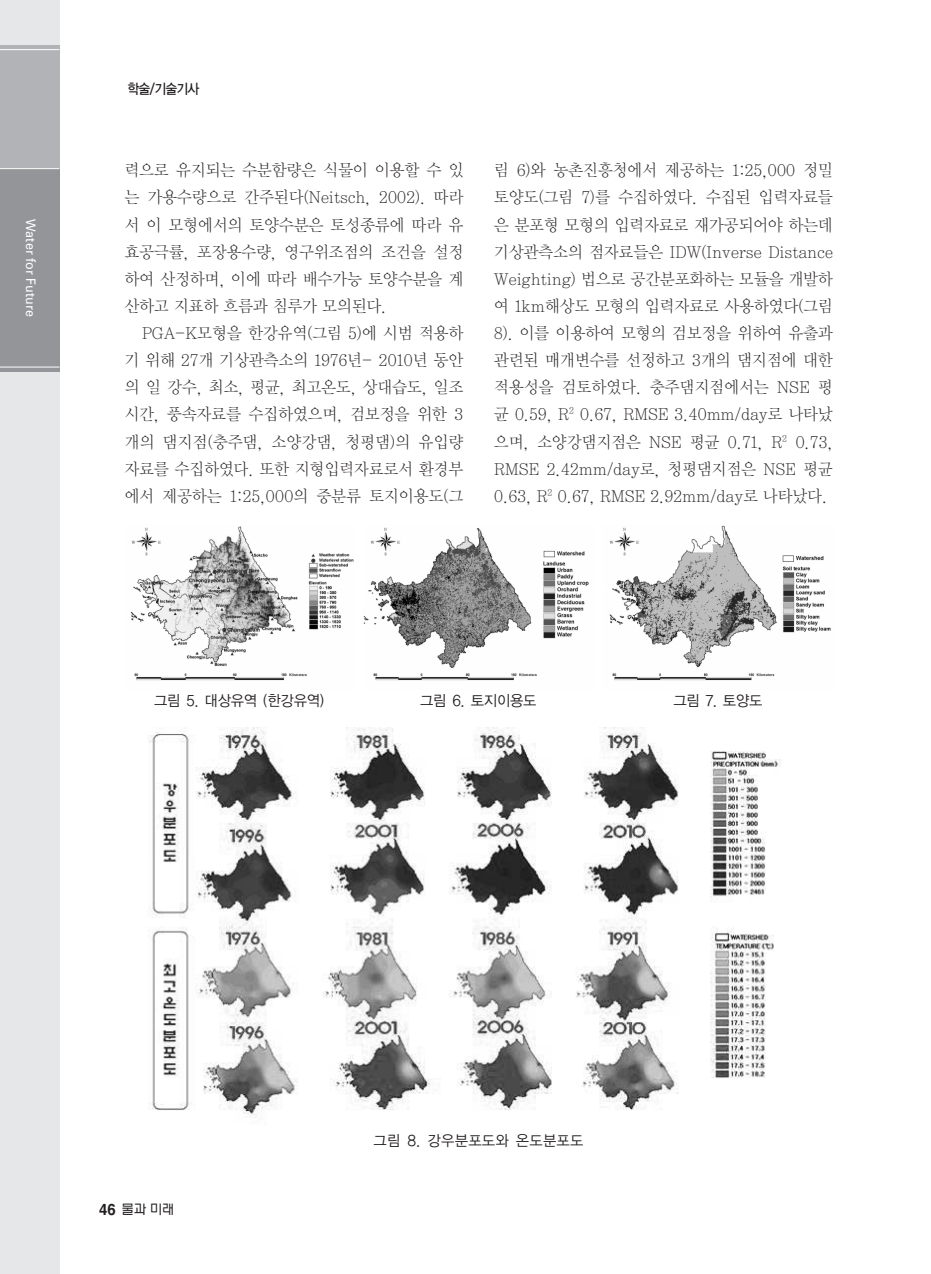
<style>
.page{position:relative;width:931px;height:1274px;background:#fff}
.page>*{position:absolute;margin:0;border:0;box-sizing:border-box;transform-origin:0 0}
.t1{font:16.62px/27.1px "Y Mj O11";letter-spacing:-.065em;color:#231f20;text-align:justify;scale:.95 1}
.t2{font:14.88px "YGO12";letter-spacing:-.07em;color:#231f20;scale:.95 1}
.t3{font:14.88px "YGO12";letter-spacing:-.035em;color:#231f20;scale:.95 1}
.t4{font:14px "YGO13";letter-spacing:-.125em;color:#231f20;scale:.9 1}
.t5{font:300 14px "HY Wul Nun";color:#231f20;scale:.9 1}
.t6{font:13.12px "Univers";color:#fff;scale:.96 1}
.s1{font-family:"Helvetica";font-weight:700;font-size:15.75px}
</style>
<div class="page">
<div style="left:0;top:0;width:60px;height:1274px;background:#e6e7e9"></div>
<div style="left:0;top:45px;width:60px;height:169px;background:#b2b3b7"></div>
<div style="left:0;top:169px;width:60px;height:203px;background:#939598"></div>
<hr style="left:0;top:367px;width:60px;height:1px;background:#fff">
<hr style="left:0;top:168px;width:60px;height:1px;background:#fff">
<hr style="left:0;top:49px;width:60px;height:1px;background:#fff">
<img style="left:130px;top:526px;width:224px;height:155px">
<img style="left:363px;top:527px;width:226px;height:154px">
<img style="left:609px;top:525px;width:222px;height:156px">
<img style="left:148px;top:728px;width:633px;height:390px">
<p class="t6" style="left:36px;top:219px;width:104px;rotate:90deg">Water for Future</p>
<p class="t4" style="left:127px;top:82px;width:82px">학술/기술기사</p>
<p class="t1" style="left:124px;top:158px;width:359px">력으로 유지되는 수분함량은 식물이 이용할 수 있 는 가용수량으로 간주된다(Neitsch, 2002). 따라 서 이 모형에서의 토양수분은 토성종류에 따라 유 효공극률, 포장용수량, 영구위조점의 조건을 설정 하여 산정하며, 이에 따라 배수가능 토양수분을 계 산하고 지표하 흐름과 침루가 모의된다.</p>
<p class="t1" style="left:124px;top:321px;width:359px;text-indent:17px">PGA-K모형을 한강유역(그림 5)에 시범 적용하 기 위해 27개 기상관측소의 1976년- 2010년 동안 의 일 강수, 최소, 평균, 최고온도, 상대습도, 일조 시간, 풍속자료를 수집하였으며, 검보정을 위한 3 개의 댐지점(충주댐, 소양강댐, 청평댐)의 유입량 자료를 수집하였다. 또한 지형입력자료로서 환경부 에서 제공하는 1:25,000의 중분류 토지이용도(그</p>
<p class="t1" style="left:494px;top:158px;width:359px">림 6)와 농촌진흥청에서 제공하는 1:25,000 정밀 토양도(그림 7)를 수집하였다. 수집된 입력자료들 은 분포형 모형의 입력자료로 재가공되어야 하는데 기상관측소의 점자료들은 IDW(Inverse Distance Weighting) 법으로 공간분포화하는 모듈을 개발하 여 1km해상도 모형의 입력자료로 사용하였다(그림 8). 이를 이용하여 모형의 검보정을 위하여 유출과 관련된 매개변수를 선정하고 3개의 댐지점에 대한 적용성을 검토하였다. 충주댐지점에서는 NSE 평 균 0.59, R<sup>2</sup> 0.67, RMSE 3.40mm/day로 나타났 으며, 소양강댐지점은 NSE 평균 0.71, R<sup>2</sup> 0.73, RMSE 2.42mm/day로, 청평댐지점은 NSE 평균 0.63, R<sup>2</sup> 0.67, RMSE 2.92mm/day로 나타났다.</p>
<p class="t2" style="left:154px;top:694px;width:181px">그림 5. 대상유역 (한강유역)</p>
<p class="t2" style="left:420px;top:694px;width:125px">그림 6. 토지이용도</p>
<p class="t2" style="left:673px;top:694px;width:96px">그림 7. 토양도</p>
<p class="t5" style="left:99px;top:1204px;width:85px"><span class="s1">46</span> 물과 미래</p>
<p class="t3" style="left:373px;top:1134px;width:223px">그림 8. 강우분포도와 온도분포도</p>
</div>
